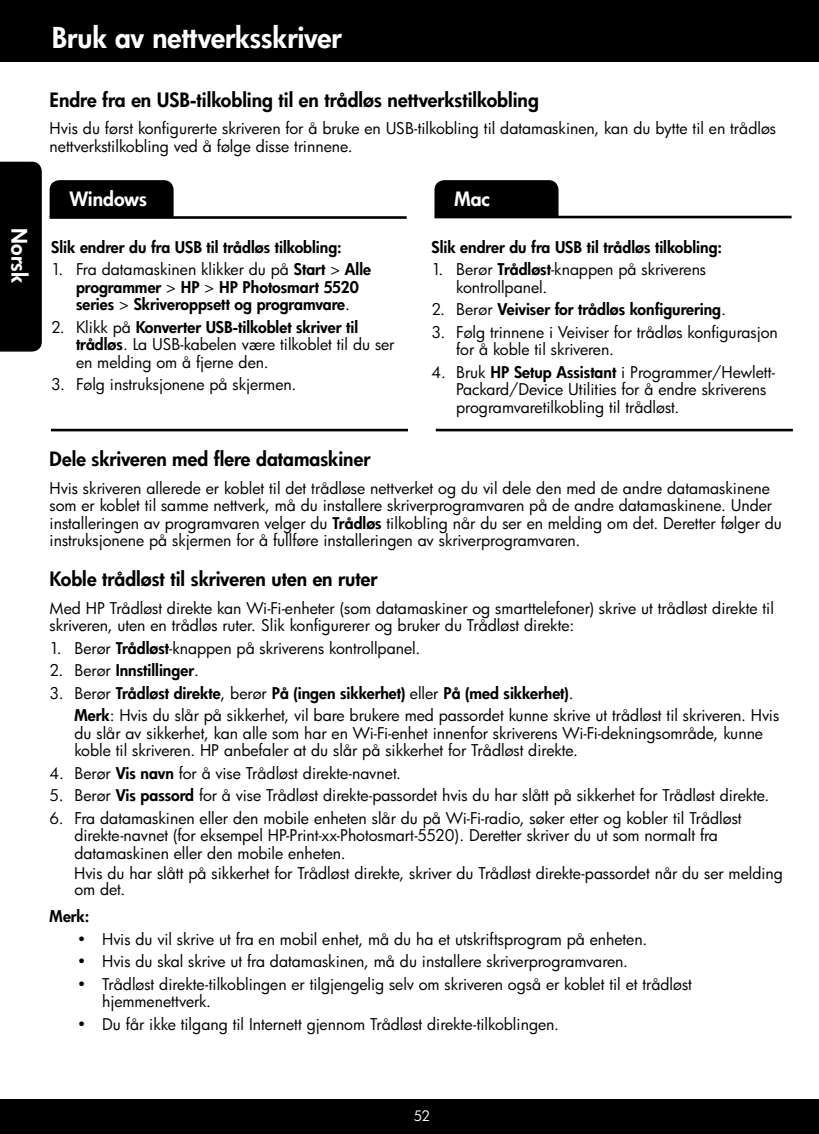
<style>
.page{position:relative;width:819px;height:1134px;background:#fff}
.page>*{position:absolute;margin:0;border:0;box-sizing:border-box;transform-origin:0 0}
.t1{font:800 28px "HP Futura";color:#fff}
.t2{font:800 21px "HP Futura";color:#fff}
.t3{font:800 19.25px "HP Futura";color:#000}
.t4{font:800 19.25px "HP Futura";color:#fff}
.t5{font:15.75px/17.5px "HP Futura";color:#000}
.t6{font:800 15.75px/17.5px "HP Futura";color:#000}
.t7{font:14px "HP Futura";color:#fff}
.s1{font-weight:400}
.s2{font-weight:800}
</style>
<div class="page">
<div style="left:0;top:0;width:819px;height:62px;background:#000"></div>
<div style="left:0;top:1099px;width:819px;height:35px;background:#000"></div>
<hr style="left:50px;top:216px;width:357px;height:3px;background:#000">
<div style="left:50px;top:180px;width:124px;height:37px;background:#000"></div>
<hr style="left:435px;top:216px;width:357px;height:2px;background:#000">
<div style="left:435px;top:180px;width:124px;height:36px;background:#000"></div>
<hr style="left:51px;top:429px;width:357px;height:2px;background:#000">
<hr style="left:436px;top:429px;width:357px;height:2px;background:#000">
<div style="left:0;top:162px;width:42px;height:190px;background:#000"></div>
<h2 class="t2" style="left:34px;top:228px;width:56px;rotate:90deg">Norsk</h2>
<h1 class="t1" style="left:52px;top:19px;width:291px">Bruk av nettverksskriver</h1>
<p class="t3" style="left:50px;top:87px;width:491px">Endre fra en USB-tilkobling til en trådløs nettverkstilkobling</p>
<p class="t5" style="left:50px;top:119px;width:728px">Hvis du først konfigurerte skriveren for å bruke en USB-tilkobling til datamaskinen, kan du bytte til en trådløs nettverkstilkobling ved å følge disse trinnene.</p>
<p class="t4" style="left:69px;top:186px;width:79px">Windows</p>
<p class="t4" style="left:454px;top:186px;width:37px">Mac</p>
<p class="t6" style="left:51px;top:238px;width:292px">Slik endrer du fra USB til trådløs tilkobling:</p>
<p class="t6" style="left:76px;top:261px;width:297px;text-indent:-25px"><span class="s1">1. Fra datamaskinen klikker du på</span> Start <span class="s1">&gt;</span> Alle programmer <span class="s1">&gt;</span> HP <span class="s1">&gt;</span> HP Photosmart 5520 series <span class="s1">&gt;</span> Skriveroppsett og programvare<span class="s1">.</span></p>
<p class="t5" style="left:76px;top:318px;width:320px;text-indent:-25px">2. Klikk på <span class="s2">Konverter USB-tilkoblet skriver til trådløs</span>. La USB-kabelen være tilkoblet til du ser en melding om å fjerne den.</p>
<p class="t5" style="left:51px;top:376px;width:247px">3. Følg instruksjonene på skjermen.</p>
<p class="t6" style="left:431px;top:238px;width:292px">Slik endrer du fra USB til trådløs tilkobling:</p>
<p class="t5" style="left:456px;top:261px;width:252px;text-indent:-25px">1. Berør <span class="s2">Trådløst</span>-knappen på skriverens kontrollpanel.</p>
<p class="t6" style="left:431px;top:301px;width:296px"><span class="s1">2. Berør</span> Veiviser for trådløs konfigurering<span class="s1">.</span></p>
<p class="t5" style="left:456px;top:323px;width:323px;text-indent:-25px">3. Følg trinnene i Veiviser for trådløs konfigurasjon for å koble til skriveren.</p>
<p class="t5" style="left:456px;top:363px;width:320px;text-indent:-25px">4. Bruk <span class="s2">HP Setup Assistant</span> i Programmer/Hewlett-<br>Packard/Device Utilities for å endre skriverens programvaretilkobling til trådløst.</p>
<p class="t3" style="left:50px;top:446px;width:322px">Dele skriveren med flere datamaskiner</p>
<p class="t5" style="left:50px;top:479px;width:734px">Hvis skriveren allerede er koblet til det trådløse nettverket og du vil dele den med de andre datamaskinene som er koblet til samme nettverk, må du installere skriverprogramvaren på de andre datamaskinene. Under installeringen av programvaren velger du <span class="s2">Trådløs</span> tilkobling når du ser en melding om det. Deretter følger du instruksjonene på skjermen for å fullføre installeringen av skriverprogramvaren.</p>
<p class="t3" style="left:50px;top:566px;width:329px">Koble trådløst til skriveren uten en ruter</p>
<p class="t5" style="left:50px;top:599px;width:726px">Med HP Trådløst direkte kan Wi-Fi-enheter (som datamaskiner og smarttelefoner) skrive ut trådløst direkte til skriveren, uten en trådløs ruter. Slik konfigurerer og bruker du Trådløst direkte:</p>
<p class="t5" style="left:50px;top:639px;width:372px">1. Berør <span class="s2">Trådløst</span>-knappen på skriverens kontrollpanel.</p>
<p class="t6" style="left:50px;top:661px;width:151px"><span class="s1">2. Berør</span> Innstillinger<span class="s1">.</span></p>
<p class="t5" style="left:74px;top:681px;width:706px;line-height:22.4px;text-indent:-25px">3. Berør <span class="s2">Trådløst direkte</span>, berør <span class="s2">På (ingen sikkerhet)</span> eller <span class="s2">På (med sikkerhet)</span>.<br><span class="s2">Merk</span>: Hvis du slår på sikkerhet, vil bare brukere med passordet kunne skrive ut trådløst til skriveren. Hvis</p>
<p class="t5" style="left:74px;top:724px;width:690px">du slår av sikkerhet, kan alle som har en Wi-Fi-enhet innenfor skriverens Wi-Fi-dekningsområde, kunne koble til skriveren. HP anbefaler at du slår på sikkerhet for Trådløst direkte.</p>
<p class="t5" style="left:50px;top:764px;width:353px">4. Berør <span class="s2">Vis navn</span> for å vise Trådløst direkte-navnet.</p>
<p class="t5" style="left:50px;top:786px;width:721px">5. Berør <span class="s2">Vis passord</span> for å vise Trådløst direkte-passordet hvis du har slått på sikkerhet for Trådløst direkte.</p>
<p class="t5" style="left:74px;top:809px;width:669px;text-indent:-25px">6. Fra datamaskinen eller den mobile enheten slår du på Wi-Fi-radio, søker etter og kobler til Trådløst direkte-navnet (for eksempel HP-Print-xx-Photosmart-5520). Deretter skriver du ut som normalt fra datamaskinen eller den mobile enheten.</p>
<p class="t5" style="left:74px;top:865px;width:710px;line-height:15.8px">Hvis du har slått på sikkerhet for Trådløst direkte, skriver du Trådløst direkte-passordet når du ser melding om det.</p>
<p class="t6" style="left:50px;top:908px;width:41px">Merk:</p>
<p class="t5" style="left:77px;top:930px;width:571px"><span class="s2">•</span> Hvis du vil skrive ut fra en mobil enhet, må du ha et utskriftsprogram på enheten.</p>
<p class="t5" style="left:77px;top:952px;width:552px"><span class="s2">•</span> Hvis du skal skrive ut fra datamaskinen, må du installere skriverprogramvaren.</p>
<p class="t5" style="left:102px;top:975px;width:591px;text-indent:-25px"><span class="s2">•</span> Trådløst direkte-tilkoblingen er tilgjengelig selv om skriveren også er koblet til et trådløst hjemmenettverk.</p>
<p class="t5" style="left:77px;top:1015px;width:483px"><span class="s2">•</span> Du får ikke tilgang til Internett gjennom Trådløst direkte-tilkoblingen.</p>
<p class="t7" style="left:414px;top:1106px;width:18px">52</p>
</div>
